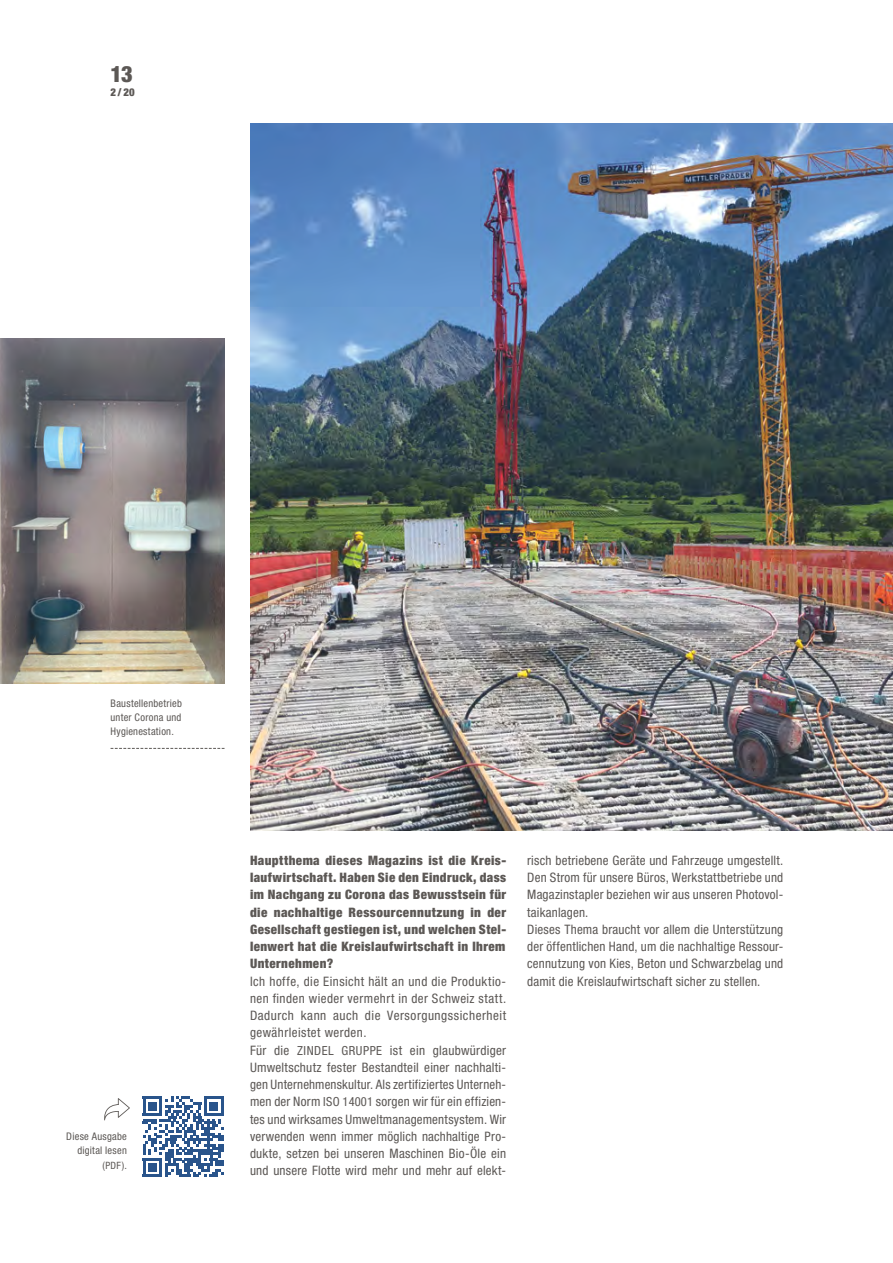
<style>
.page{position:relative;width:893px;height:1263px;background:#fff}
.page>*{position:absolute;margin:0;border:0;box-sizing:border-box;transform-origin:0 0}
.t1{font:900 condensed 22.5px "Helvetica Neue";color:#5c5855}
.t2{font:condensed 13.05px/17.2px "Helvetica Neue";letter-spacing:.015em;color:#5c5855}
.t3{font:900 condensed 13.05px/17.2px "Helvetica Neue";letter-spacing:.035em;color:#5c5855;text-align:justify}
.t4{font:900 condensed 10.8px "Helvetica Neue";color:#5c5855}
.t5{font:condensed 10.5px/14.2px "Helvetica Neue";letter-spacing:.025em;color:#5c5855;text-align:justify}
.s1{font-size:10.05px}
.s2{font-size:12.6px}
</style>
<div class="page">
<img style="left:250px;top:123px;width:643px;height:707px">
<svg style="left:111px;top:748px;width:114px;height:1px"></svg>
<img style="left:0;top:339px;width:225px;height:345px">
<svg style="left:143px;top:1096px;width:81px;height:81px"></svg>
<hr style="left:143px;top:1174px;width:19px;height:3px;background:#29548b">
<div style="left:148px;top:1163px;width:9px;height:9px;background:#29548b"></div>
<svg style="left:104px;top:1098px;width:26px;height:22px"></svg>
<h1 class="t1" style="left:111px;top:60px;width:24px">13</h1>
<p class="t4" style="left:111px;top:86px;width:26px">2/20</p>
<p class="t5" style="left:111px;top:696px;width:73px">Baustellenbetrieb unter Corona und Hygienestation.</p>
<p class="t5" style="left:66px;top:1129px;width:62px;text-align:right">Diese Ausgabe digital lesen (<span class="s1">PDF</span>).</p>
<p class="t3" style="left:250px;top:851px;width:258px">Hauptthema dieses Magazins ist die Kreis&shy;laufwirtschaft. Haben Sie den Eindruck, dass im Nachgang zu Corona das Bewusstsein für die nachhaltige Ressourcennutzung in der Gesellschaft gestiegen ist, und welchen Stel&shy;lenwert hat die Kreislaufwirtschaft in Ihrem Unternehmen?</p>
<p class="t2" style="left:250px;top:972px;width:258px">Ich hoffe, die Einsicht hält an und die Produktio&shy;nen finden wieder vermehrt in der Schweiz statt.<br>Dadurch kann auch die Versorgungssicherheit gewährleistet werden.<br>Für die <span class="s2">ZINDEL GRUPPE</span> ist ein glaubwürdiger Umweltschutz fester Bestandteil einer nachhalti&shy;gen Unternehmenskultur. Als zertifiziertes Unterneh&shy;men der Norm <span class="s2">ISO 14001</span> sorgen wir für ein effizien&shy;tes und wirksames Umweltmanagementsystem. Wir verwenden wenn immer möglich nachhaltige Pro&shy;dukte, setzen bei unseren Maschinen Bio-Öle ein und unsere Flotte wird mehr und mehr auf elekt-</p>
<p class="t2" style="left:527px;top:852px;width:258px">risch betriebene Geräte und Fahrzeuge umgestellt.<br>Den Strom für unsere Büros, Werkstattbetriebe und Magazinstapler beziehen wir aus unseren Photovol&shy;taikanlagen.<br>Dieses Thema braucht vor allem die Unterstützung der öffentlichen Hand, um die nachhaltige Ressour&shy;cennutzung von Kies, Beton und Schwarzbelag und damit die Kreislaufwirtschaft sicher zu stellen.</p>
</div>
